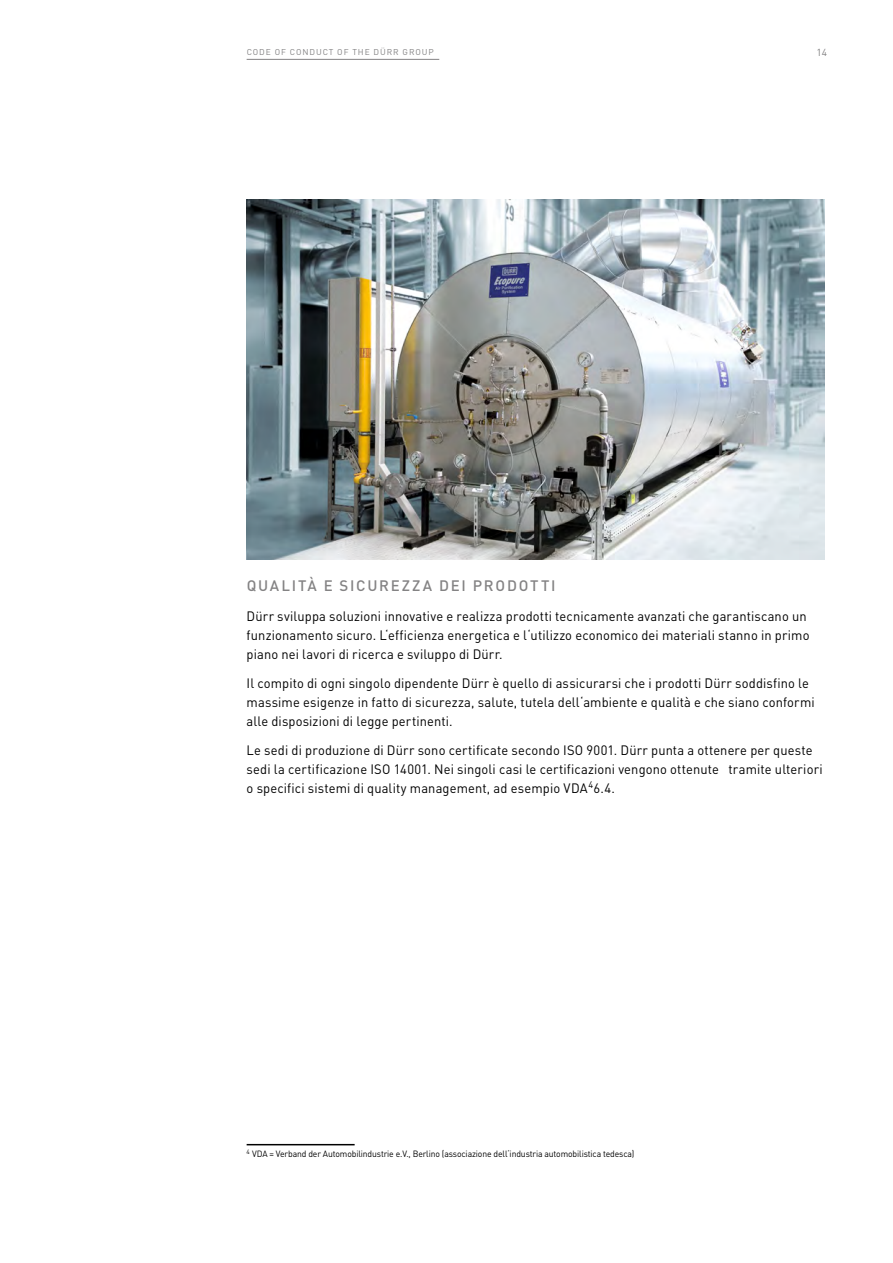
<style>
.page{position:relative;width:893px;height:1263px;background:#fff}
.page>*{position:absolute;margin:0;border:0;box-sizing:border-box;transform-origin:0 0}
.t1{font:500 15px "DIN Pro";letter-spacing:.12em;color:#848384}
.t2{font:13.5px/19.2px "DIN Pro";letter-spacing:.01em;color:#000;scale:.96 1}
.t3{font:10.2px "DIN Pro";color:#848384}
.t4{font:9px "DIN Pro";letter-spacing:-.015em;color:#000;scale:.96 1}
.t5{font:8.4px "DIN Pro";letter-spacing:.11em;color:#848384}
</style>
<div class="page">
<hr style="left:247px;top:59px;width:192px;height:1px;background:#848384">
<hr style="left:247px;top:1144px;width:108px;height:1px;background:#000">
<img style="left:247px;top:200px;width:578px;height:359px">
<p class="t5" style="left:247px;top:45px;width:189px">CODE OF CONDUCT OF THE DÜRR GROUP</p>
<p class="t3" style="left:816px;top:44px;width:12px">14</p>
<p class="t1" style="left:247px;top:573px;width:310px">QUALITÀ E SICUREZZA DEI PRODOTTI</p>
<p class="t2" style="left:247px;top:605px;width:588px">Dürr sviluppa soluzioni innovative e realizza prodotti tecnicamente avanzati che garantiscano un funzionamento sicuro. L‘efficienza energetica e l‘utilizzo economico dei materiali stanno in primo piano nei lavori di ricerca e sviluppo di Dürr.</p>
<p class="t2" style="left:247px;top:672px;width:593px">Il compito di ogni singolo dipendente Dürr è quello di assicurarsi che i prodotti Dürr soddisfino le massime esigenze in fatto di sicurezza, salute, tutela dell‘ambiente e qualità e che siano conformi alle disposizioni di legge pertinenti.</p>
<p class="t2" style="left:247px;top:739px;width:602px">Le sedi di produzione di Dürr sono certificate secondo ISO 9001. Dürr punta a ottenere per queste sedi la certificazione ISO 14001. Nei singoli casi le certificazioni vengono ottenute tramite ulteriori o specifici sistemi di quality management, ad esempio VDA<sup>4</sup>6.4.</p>
<p class="t4" style="left:247px;top:1146px;width:405px"><sup>4</sup> VDA = Verband der Automobilindustrie e.V., Berlino (associazione dell‘industria automobilistica tedesca)</p>
</div>
